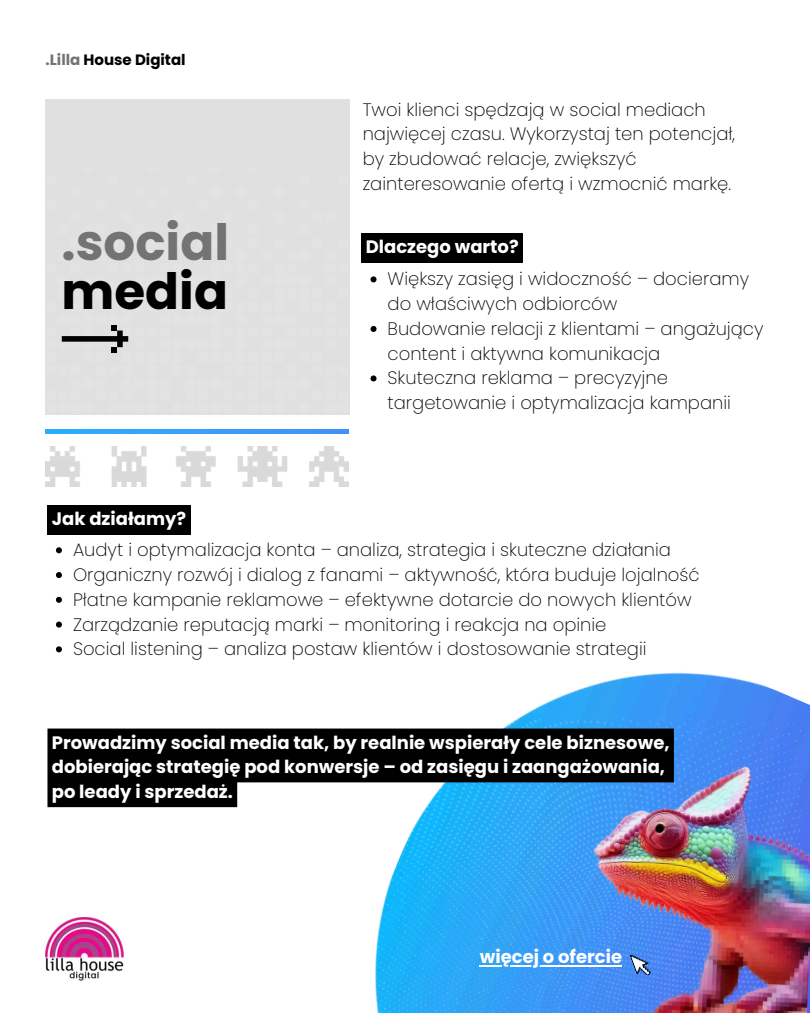
<style>
.page{position:relative;width:810px;height:1013px;background:#fff}
.page>*{position:absolute;margin:0;border:0;box-sizing:border-box;transform-origin:0 0}
.t1{font:700 50px "Poppins";color:#737373}
.t2{font:700 50px "Poppins";color:#000}
.t3{font:200 18px/24.8px "Poppins";color:#000}
.t4{font:700 18px/24.8px "Poppins";color:#fff}
.t5{font:700 15px "Poppins";color:#000}
.s1{color:#737373}
</style>
<div class="page">
<img style="left:516px;top:672px;width:294px;height:87px">
<img style="left:375px;top:719px;width:426px;height:293px">
<svg style="left:56px;top:547px;width:6px;height:6px"></svg>
<svg style="left:56px;top:572px;width:6px;height:6px"></svg>
<svg style="left:56px;top:597px;width:6px;height:6px"></svg>
<svg style="left:56px;top:621px;width:6px;height:6px"></svg>
<svg style="left:56px;top:646px;width:6px;height:6px"></svg>
<svg style="left:47px;top:728px;width:627px;height:79px;background:#212c32"></svg>
<img style="left:585px;top:759px;width:225px;height:253px">
<svg style="left:629px;top:949px;width:24px;height:29px"></svg>
<hr style="left:480px;top:964px;width:142px;height:2px;background:#fff">
<img style="left:46px;top:429px;width:302px;height:4px">
<div style="left:46px;top:99px;width:304px;height:315px;background:#e0e0e0"></div>
<svg style="left:62px;top:325px;width:66px;height:28px"></svg>
<div style="left:361px;top:233px;width:162px;height:29px;background:#000"></div>
<svg style="left:371px;top:276px;width:6px;height:6px"></svg>
<svg style="left:371px;top:326px;width:6px;height:6px"></svg>
<svg style="left:371px;top:375px;width:6px;height:6px"></svg>
<div style="left:47px;top:505px;width:143px;height:29px;background:#000"></div>
<img style="left:46px;top:917px;width:78px;height:63px">
<img style="left:46px;top:446px;width:302px;height:40px">
<p class="t5" style="left:46px;top:49px;width:142px"><span class="s1">.Lilla</span> House Digital</p>
<h1 class="t1" style="left:62px;top:207px;width:169px">.social</h1>
<h1 class="t2" style="left:62px;top:257px;width:168px">media</h1>
<p class="t4" style="left:52px;top:506px;width:136px">Jak działamy?</p>
<p class="t4" style="left:42px;top:513px;width:15px">D</p>
<p class="t3" style="left:363px;top:97px;width:374px">Twoi klienci spędzają w social mediach najwięcej czasu. Wykorzystaj ten potencjał, by zbudować relacje, zwiększyć zainteresowanie ofertą i wzmocnić markę.</p>
<p class="t4" style="left:366px;top:234px;width:154px">Dlaczego warto?</p>
<p class="t3" style="left:388px;top:267px;width:377px">Większy zasięg i widoczność – docieramy do właściwych odbiorców<br>Budowanie relacji z klientami – angażujący content i aktywna komunikacja<br>Skuteczna reklama – precyzyjne targetowanie i optymalizacja kampanii</p>
<p class="t3" style="left:73px;top:537px;width:628px">Audyt i optymalizacja konta – analiza, strategia i skuteczne działania Organiczny rozwój i dialog z fanami – aktywność, która buduje lojalność Płatne kampanie reklamowe – efektywne dotarcie do nowych klientów Zarządzanie reputacją marki – monitoring i reakcja na opinie<br>Social listening – analiza postaw klientów i dostosowanie strategii</p>
<p class="t4" style="left:52px;top:730px;width:619px">Prowadzimy social media tak, by realnie wspierały cele biznesowe, dobierając strategię pod konwersje – od zasięgu i zaangażowania, po leady i sprzedaż.</p>
<p class="t4" style="left:480px;top:944px;width:144px">więcej o ofercie</p>
</div>
